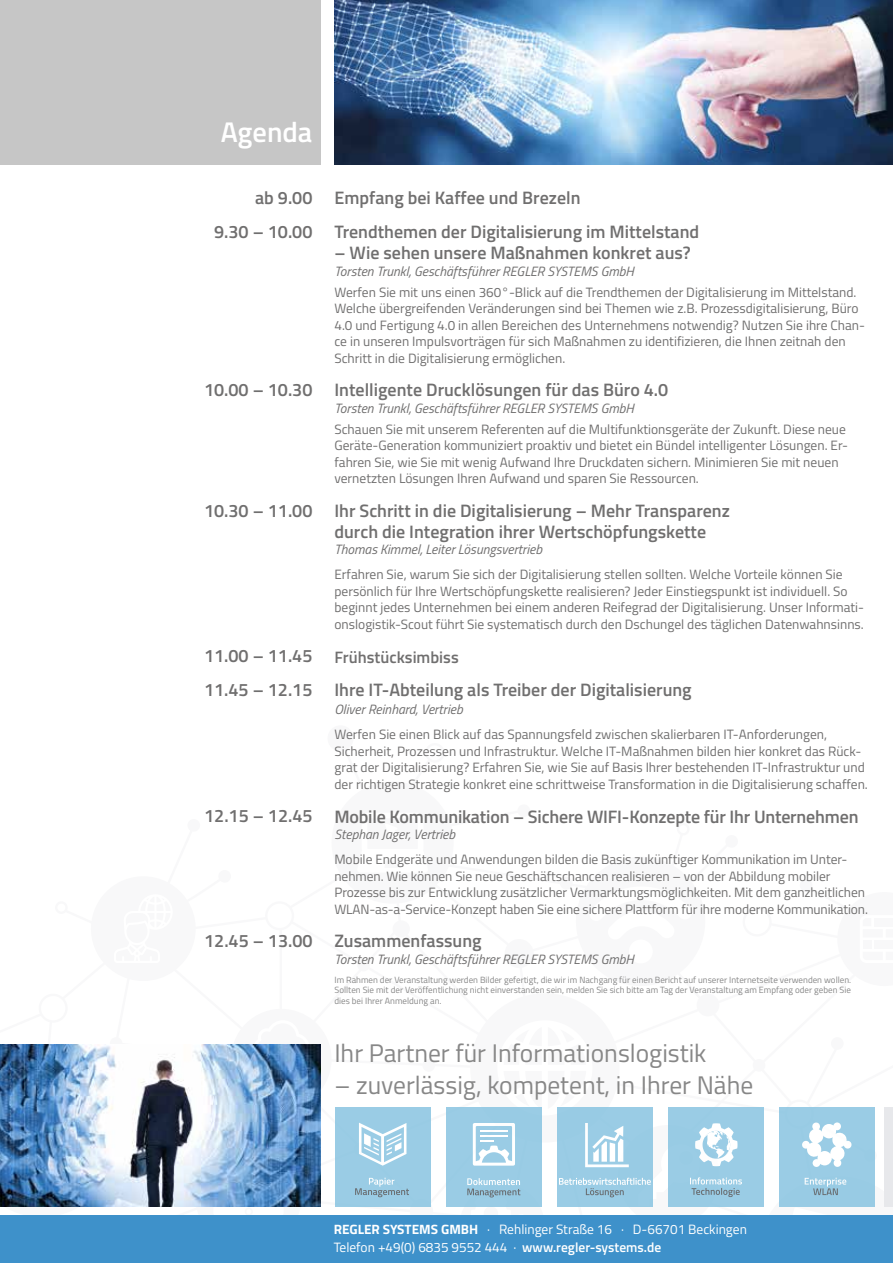
<style>
.page{position:relative;width:893px;height:1263px;background:#fff}
.page>*{position:absolute;margin:0;border:0;box-sizing:border-box;transform-origin:0 0}
.t1{font:600 28.5px "Titillium";color:#fff}
.t2{font:25.5px "Titillium";color:#878787}
.t3{font:600 18px/33.8px "Titillium";color:#706f6f}
.t4{font:600 16.5px "Titillium";color:#706f6f}
.t5{font:13.5px/16.5px "Titillium";color:#706f6f}
.t6{font:italic 13.5px "Titillium";color:#706f6f}
.t7{font:13.5px/18px "Titillium";color:#fff}
.t8{font:9px/10.5px "Titillium";color:#878787;text-align:justify}
.s1{font-weight:700}
.s2{font-weight:600}
</style>
<div class="page">
<svg style="left:0;top:1044px;width:893px;height:172px"></svg>
<svg style="left:548px;top:1044px;width:38px;height:21px"></svg>
<svg style="left:504px;top:1071px;width:38px;height:38px"></svg>
<svg style="left:548px;top:1071px;width:38px;height:38px"></svg>
<svg style="left:504px;top:1044px;width:38px;height:21px"></svg>
<svg style="left:245px;top:1207px;width:8px;height:9px"></svg>
<img style="left:335px;top:0;width:558px;height:164px">
<div style="left:0;top:0;width:320px;height:164px;background:#c6c6c6"></div>
<div style="left:0;top:1216px;width:893px;height:47px;background:#3e91ca"></div>
<div style="left:885px;top:1107px;width:8px;height:99px;background:#e7e8eb"></div>
<img style="left:0;top:1044px;width:320px;height:162px">
<div style="left:779px;top:1107px;width:96px;height:99px;background:#9acce5"></div>
<svg style="left:802px;top:1122px;width:50px;height:45px"></svg>
<svg style="left:805px;top:1178px;width:41px;height:17px"></svg>
<div style="left:335px;top:1107px;width:95px;height:99px;background:#9acce5"></div>
<svg style="left:355px;top:1178px;width:54px;height:19px"></svg>
<svg style="left:359px;top:1123px;width:47px;height:43px"></svg>
<div style="left:446px;top:1107px;width:95px;height:99px;background:#9acce5"></div>
<svg style="left:467px;top:1178px;width:53px;height:19px"></svg>
<svg style="left:473px;top:1123px;width:42px;height:42px"></svg>
<div style="left:668px;top:1107px;width:96px;height:99px;background:#9acce5"></div>
<svg style="left:690px;top:1177px;width:52px;height:20px"></svg>
<svg style="left:695px;top:1123px;width:42px;height:43px"></svg>
<div style="left:557px;top:1107px;width:96px;height:99px;background:#9acce5"></div>
<svg style="left:585px;top:1123px;width:44px;height:44px"></svg>
<svg style="left:559px;top:1178px;width:92px;height:19px"></svg>
<h1 class="t1" style="left:221px;top:110px;width:93px">Agenda</h1>
<h3 class="t3" style="left:334px;top:180px;width:366px;text-indent:-79px">ab 9.00 Empfang bei Kaffee und Brezeln<br>Trendthemen der Digitalisierung im Mittelstand</h3>
<h3 class="t3" style="left:334px;top:235px;width:358px">– Wie sehen unsere Maßnahmen konkret aus?</h3>
<p class="t6" style="left:334px;top:261px;width:301px">Torsten Trunkl, Geschäftsführer REGLER SYSTEMS GmbH</p>
<p class="t5" style="left:334px;top:283px;width:532px">Werfen Sie mit uns einen 360°-Blick auf die Trendthemen der Digitalisierung im Mittelstand.<br>Welche übergreifenden Veränderungen sind bei Themen wie z.B. Prozessdigitalisierung, Büro 4.0 und Fertigung 4.0 in allen Bereichen des Unternehmens notwendig? Nutzen Sie ihre Chan&shy;ce in unseren Impulsvorträgen für sich Maßnahmen zu identifizieren, die Ihnen zeitnah den Schritt in die Digitalisierung ermöglichen.</p>
<h3 class="t3" style="left:334px;top:372px;width:335px">Intelligente Drucklösungen für das Büro 4.0</h3>
<p class="t6" style="left:334px;top:398px;width:301px">Torsten Trunkl, Geschäftsführer REGLER SYSTEMS GmbH</p>
<p class="t5" style="left:334px;top:420px;width:515px">Schauen Sie mit unserem Referenten auf die Multifunktionsgeräte der Zukunft. Diese neue Geräte-Generation kommuniziert proaktiv und bietet ein Bündel intelligenter Lösungen. Er&shy;fahren Sie, wie Sie mit wenig Aufwand Ihre Druckdaten sichern. Minimieren Sie mit neuen vernetzten Lösungen Ihren Aufwand und sparen Sie Ressourcen.</p>
<h3 class="t3" style="left:334px;top:499px;width:397px;line-height:21px">Ihr Schritt in die Digitalisierung – Mehr Transparenz durch die Integration ihrer Wertschöpfungskette</h3>
<p class="t6" style="left:334px;top:540px;width:209px">Thomas Kimmel, Leiter Lösungsvertrieb</p>
<p class="t5" style="left:334px;top:566px;width:531px">Erfahren Sie, warum Sie sich der Digitalisierung stellen sollten. Welche Vorteile können Sie persönlich für Ihre Wertschöpfungskette realisieren? Jeder Einstiegspunkt ist individuell. So beginnt jedes Unternehmen bei einem anderen Reifegrad der Digitalisierung. Unser Informati&shy;onslogistik-Scout führt Sie systematisch durch den Dschungel des täglichen Datenwahnsinns.</p>
<p class="t4" style="left:334px;top:644px;width:126px">Frühstücksimbiss</p>
<h3 class="t3" style="left:334px;top:672px;width:359px">Ihre IT-Abteilung als Treiber der Digitalisierung</h3>
<p class="t6" style="left:334px;top:700px;width:130px">Oliver Reinhard, Vertrieb</p>
<p class="t5" style="left:334px;top:726px;width:535px">Werfen Sie einen Blick auf das Spannungsfeld zwischen skalierbaren IT-Anforderungen, Sicherheit, Prozessen und Infrastruktur. Welche IT-Maßnahmen bilden hier konkret das Rück&shy;grat der Digitalisierung? Erfahren Sie, wie Sie auf Basis Ihrer bestehenden IT-Infrastruktur und der richtigen Strategie konkret eine schrittweise Transformation in die Digitalisierung schaffen.</p>
<h3 class="t3" style="left:334px;top:798px;width:526px">Mobile Kommunikation – Sichere WIFI-Konzepte für Ihr Unternehmen</h3>
<p class="t6" style="left:334px;top:824px;width:122px">Stephan Jager, Vertrieb</p>
<p class="t5" style="left:334px;top:850px;width:535px">Mobile Endgeräte und Anwendungen bilden die Basis zukünftiger Kommunikation im Unter&shy;nehmen. Wie können Sie neue Geschäftschancen realisieren – von der Abbildung mobiler Prozesse bis zur Entwicklung zusätzlicher Vermarktungsmöglichkeiten. Mit dem ganzheitlichen WLAN-as-a-Service-Konzept haben Sie eine sichere Plattform für ihre moderne Kommunikation.</p>
<h3 class="t3" style="left:334px;top:923px;width:149px">Zusammenfassung</h3>
<p class="t6" style="left:334px;top:949px;width:301px">Torsten Trunkl, Geschäftsführer REGLER SYSTEMS GmbH</p>
<p class="t8" style="left:334px;top:974px;width:518px">Im Rahmen der Veranstaltung werden Bilder gefertigt, die wir im Nachgang für einen Bericht auf unserer Internetseite verwenden wollen.<br>Sollten Sie mit der Veröffentlichung nicht einverstanden sein, melden Sie sich bitte am Tag der Veranstaltung am Empfang oder geben Sie dies bei Ihrer Anmeldung an.</p>
<h3 class="t3" style="left:214px;top:214px;width:100px">9.30 – 10.00</h3>
<h3 class="t3" style="left:204px;top:372px;width:110px">10.00 – 10.30</h3>
<h3 class="t3" style="left:204px;top:492px;width:110px">10.30 – 11.00</h3>
<h3 class="t3" style="left:204px;top:638px;width:110px">11.00 – 11.45</h3>
<h3 class="t3" style="left:204px;top:672px;width:110px">11.45 – 12.15</h3>
<h3 class="t3" style="left:204px;top:798px;width:110px">12.15 – 12.45</h3>
<h3 class="t3" style="left:204px;top:923px;width:110px">12.45 – 13.00</h3>
<h2 class="t2" style="left:334px;top:1035px;width:374px">Ihr Partner für Informationslogistik</h2>
<h2 class="t2" style="left:334px;top:1066px;width:420px">– zuverlässig, kompetent, in Ihrer Nähe</h2>
<p class="t7" style="left:334px;top:1220px;width:415px"><span class="s1">REGLER SYSTEMS GMBH</span> · Rehlinger Straße 16 · D-66701 Beckingen<br>Telefon +49(0) 6835 9552 444 · <span class="s2">www.regler-systems.de</span></p>
</div>
